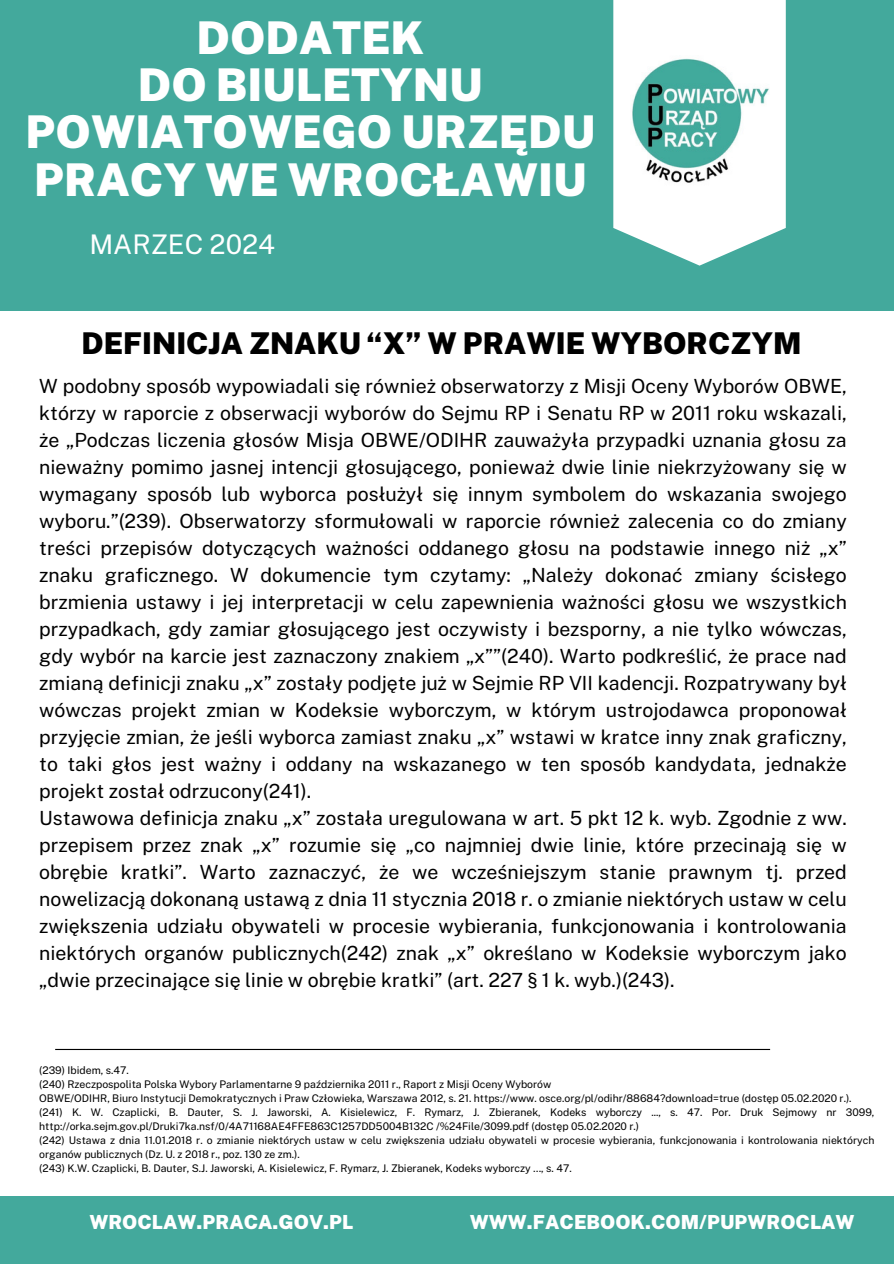
<style>
.page{position:relative;width:894px;height:1264px;background:#fff}
.page>*{position:absolute;margin:0;border:0;box-sizing:border-box;transform-origin:0 0}
.t1{font:900 45.15px/47.2px "Public Sans";color:#fff;text-align:center}
.t2{font:900 30px "Public Sans";color:#000}
.t3{font:27px "Public Sans";color:#fff}
.t4{font:19.5px/27px "Public Sans";color:#000}
.t5{font:900 19.35px "Public Sans";color:#fff}
.t6{font:10.5px/14px "Public Sans";color:#000}
</style>
<div class="page">
<div style="left:0;top:0;width:893px;height:311px;background:#43a99c"></div>
<svg style="left:613px;top:0;width:172px;height:265px;background:#e8f4f3"></svg>
<div style="left:0;top:1195px;width:893px;height:68px;background:#43a99c"></div>
<img style="left:629px;top:55px;width:140px;height:132px">
<hr style="left:55px;top:1048px;width:714px;height:2px;background:#000">
<h3 class="t1" style="left:25px;top:14px;width:571px">DODATEK<br>DO BIULETYNU<br>POWIATOWEGO URZĘDU<br>PRACY WE WROCŁAWIU</h3>
<p class="t3" style="left:89px;top:228px;width:187px">MARZEC 2024</p>
<p class="t2" style="left:81px;top:325px;width:721px">DEFINICJA ZNAKU “X” W PRAWIE WYBORCZYM</p>
<p class="t4" style="left:39px;top:372px;width:808px">W podobny sposób wypowiadali się również obserwatorzy z Misji Oceny Wyborów OBWE, którzy w raporcie z obserwacji wyborów do Sejmu RP i Senatu RP w 2011 roku wskazali, że „Podczas liczenia głosów Misja OBWE/ODIHR zauważyła przypadki uznania głosu za nieważny pomimo jasnej intencji głosującego, ponieważ dwie linie niekrzyżowany się w wymagany sposób lub wyborca posłużył się innym symbolem do wskazania swojego wyboru.”(239). Obserwatorzy sformułowali w raporcie również zalecenia co do zmiany treści przepisów dotyczących ważności oddanego głosu na podstawie innego niż „x” znaku graficznego. W dokumencie tym czytamy: „Należy dokonać zmiany ścisłego brzmienia ustawy i jej interpretacji w celu zapewnienia ważności głosu we wszystkich przypadkach, gdy zamiar głosującego jest oczywisty i bezsporny, a nie tylko wówczas, gdy wybór na karcie jest zaznaczony znakiem „x””(240). Warto podkreślić, że prace nad zmianą definicji znaku „x” zostały podjęte już w Sejmie RP VII kadencji. Rozpatrywany był wówczas projekt zmian w Kodeksie wyborczym, w którym ustrojodawca proponował przyjęcie zmian, że jeśli wyborca zamiast znaku „x” wstawi w kratce inny znak graficzny, to taki głos jest ważny i oddany na wskazanego w ten sposób kandydata, jednakże projekt został odrzucony(241).<br>Ustawowa definicja znaku „x” została uregulowana w art. 5 pkt 12 k. wyb. Zgodnie z ww. przepisem przez znak „x” rozumie się „co najmniej dwie linie, które przecinają się w obrębie kratki”. Warto zaznaczyć, że we wcześniejszym stanie prawnym tj. przed nowelizacją dokonaną ustawą z dnia 11 stycznia 2018 r. o zmianie niektórych ustaw w celu zwiększenia udziału obywateli w procesie wybierania, funkcjonowania i kontrolowania niektórych organów publicznych(242) znak „x” określano w Kodeksie wyborczym jako „dwie przecinające się linie w obrębie kratki” (art. 227 § 1 k. wyb.)(243).</p>
<p class="t6" style="left:39px;top:1062px;width:91px">(239) Ibidem, s.47.</p>
<p class="t6" style="left:39px;top:1076px;width:513px">(240) Rzeczpospolita Polska Wybory Parlamentarne 9 października 2011 r., Raport z Misji Oceny Wyborów</p>
<p class="t6" style="left:39px;top:1090px;width:813px">OBWE/ODIHR, Biuro Instytucji Demokratycznych i Praw Człowieka, Warszawa 2012, s. 21. https://www. osce.org/pl/odihr/88684?download=true (dostęp 05.02.2020 r.).</p>
<p class="t6" style="left:39px;top:1104px;width:836px">(241) K. W. Czaplicki, B. Dauter, S. J. Jaworski, A. Kisielewicz, F. Rymarz, J. Zbieranek, Kodeks wyborczy ..., s. 47. Por. Druk Sejmowy nr 3099, http://orka.sejm.gov.pl/Druki7ka.nsf/0/4A71168AE4FFE863C1257DD5004B132C /%24File/3099.pdf (dostęp 05.02.2020 r.)</p>
<p class="t6" style="left:39px;top:1132px;width:836px">(242) Ustawa z dnia 11.01.2018 r. o zmianie niektórych ustaw w celu zwiększenia udziału obywateli w procesie wybierania, funkcjonowania i kontrolowania niektórych organów publicznych (Dz. U. z 2018 r., poz. 130 ze zm.).</p>
<h4 class="t6" style="left:39px;top:1160px;width:534px">(243) K.W. Czaplicki, B. Dauter, S.J. Jaworski, A. Kisielewicz, F. Rymarz, J. Zbieranek, Kodeks wyborczy …, s. 47.</h4>
<h5 class="t5" style="left:89px;top:1210px;width:265px">WROCLAW.PRACA.GOV.PL</h5>
<h2 class="t5" style="left:469px;top:1210px;width:386px">WWW.FACEBOOK.COM/PUPWROCLAW</h2>
</div>
